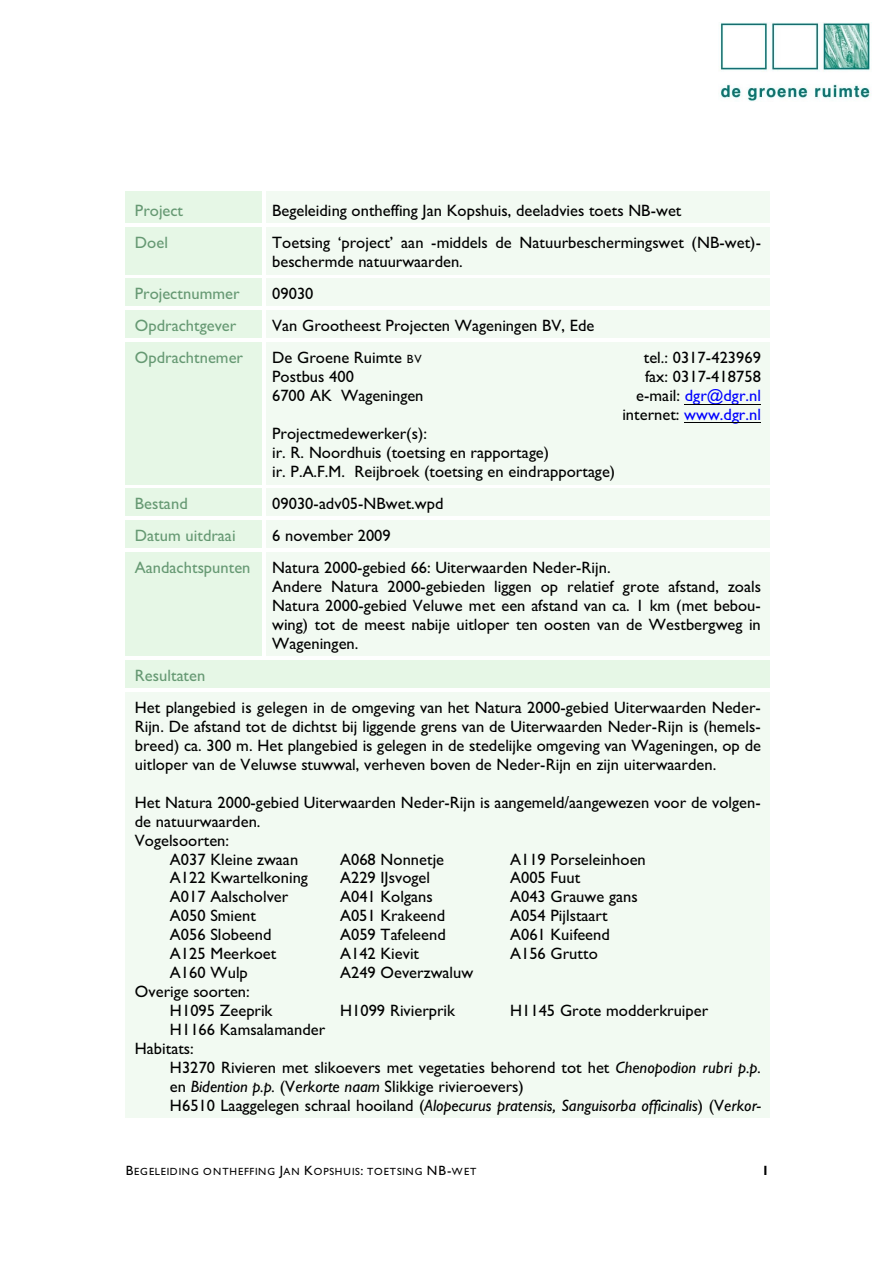
<style>
.page{position:relative;width:894px;height:1263px;background:#fff}
.page>*{position:absolute;margin:0;border:0;box-sizing:border-box;transform-origin:0 0}
.t1{font:16.5px/18.9px "Gill Sans";letter-spacing:.005em;color:#000}
.t2{font:16.5px "Gill Sans";color:#669973}
.t3{font:16.5px/18.9px "Gill Sans";letter-spacing:.005em;color:#00f;text-align:right}
.t4{font:700 13.5px "Gill Sans";color:#000}
.t5{font:10.5px "Gill Sans";letter-spacing:.08em;color:#000}
.s1{font-size:12px}
.s2{color:#000}
.s3{font-style:italic}
.s4{font-size:13.5px}
</style>
<div class="page">
<img style="left:720px;top:22px;width:152px;height:79px">
<div style="left:126px;top:192px;width:137px;height:32px;background:#e6f7e6"></div>
<hr style="left:126px;top:223px;width:137px;height:1px;background:#fff">
<div style="left:263px;top:192px;width:507px;height:32px;background:#f2faf2"></div>
<hr style="left:263px;top:192px;width:3px;height:32px;background:#fff">
<hr style="left:263px;top:223px;width:507px;height:1px;background:#fff">
<div style="left:126px;top:224px;width:137px;height:51px;background:#e6f7e6"></div>
<hr style="left:126px;top:224px;width:137px;height:2px;background:#fff">
<hr style="left:126px;top:274px;width:137px;height:1px;background:#fff">
<div style="left:263px;top:224px;width:507px;height:51px;background:#f2faf2"></div>
<hr style="left:263px;top:224px;width:3px;height:51px;background:#fff">
<hr style="left:263px;top:224px;width:507px;height:2px;background:#fff">
<hr style="left:263px;top:274px;width:507px;height:1px;background:#fff">
<div style="left:126px;top:275px;width:137px;height:32px;background:#e6f7e6"></div>
<hr style="left:126px;top:275px;width:137px;height:3px;background:#fff">
<hr style="left:126px;top:306px;width:137px;height:1px;background:#fff">
<div style="left:263px;top:275px;width:507px;height:32px;background:#f2faf2"></div>
<hr style="left:263px;top:275px;width:3px;height:32px;background:#fff">
<hr style="left:263px;top:275px;width:507px;height:3px;background:#fff">
<hr style="left:263px;top:306px;width:507px;height:1px;background:#fff">
<div style="left:126px;top:307px;width:137px;height:32px;background:#e6f7e6"></div>
<hr style="left:126px;top:307px;width:137px;height:3px;background:#fff">
<div style="left:263px;top:307px;width:507px;height:32px;background:#f2faf2"></div>
<hr style="left:263px;top:307px;width:3px;height:32px;background:#fff">
<hr style="left:263px;top:307px;width:507px;height:3px;background:#fff">
<div style="left:126px;top:339px;width:137px;height:146px;background:#e6f7e6"></div>
<hr style="left:126px;top:339px;width:137px;height:3px;background:#fff">
<hr style="left:126px;top:484px;width:137px;height:1px;background:#fff">
<div style="left:263px;top:339px;width:507px;height:146px;background:#f2faf2"></div>
<hr style="left:263px;top:339px;width:3px;height:146px;background:#fff">
<hr style="left:263px;top:339px;width:507px;height:3px;background:#fff">
<hr style="left:263px;top:484px;width:507px;height:1px;background:#fff">
<div style="left:126px;top:485px;width:137px;height:32px;background:#e6f7e6"></div>
<hr style="left:126px;top:485px;width:137px;height:3px;background:#fff">
<hr style="left:126px;top:516px;width:137px;height:1px;background:#fff">
<div style="left:263px;top:485px;width:507px;height:32px;background:#f2faf2"></div>
<hr style="left:263px;top:485px;width:3px;height:32px;background:#fff">
<hr style="left:263px;top:485px;width:507px;height:3px;background:#fff">
<hr style="left:263px;top:516px;width:507px;height:1px;background:#fff">
<div style="left:126px;top:517px;width:137px;height:32px;background:#e6f7e6"></div>
<hr style="left:126px;top:517px;width:137px;height:3px;background:#fff">
<div style="left:263px;top:517px;width:507px;height:32px;background:#f2faf2"></div>
<hr style="left:263px;top:517px;width:3px;height:32px;background:#fff">
<hr style="left:263px;top:517px;width:507px;height:3px;background:#fff">
<div style="left:126px;top:549px;width:137px;height:108px;background:#e6f7e6"></div>
<hr style="left:126px;top:549px;width:137px;height:3px;background:#fff">
<hr style="left:126px;top:656px;width:137px;height:1px;background:#fff">
<div style="left:263px;top:549px;width:507px;height:108px;background:#f2faf2"></div>
<hr style="left:263px;top:549px;width:3px;height:108px;background:#fff">
<hr style="left:263px;top:549px;width:507px;height:3px;background:#fff">
<hr style="left:263px;top:656px;width:507px;height:1px;background:#fff">
<div style="left:126px;top:657px;width:137px;height:32px;background:#e6f7e6"></div>
<hr style="left:126px;top:657px;width:137px;height:3px;background:#fff">
<div style="left:263px;top:657px;width:507px;height:32px;background:#e6f7e6"></div>
<hr style="left:263px;top:657px;width:507px;height:3px;background:#fff">
<div style="left:126px;top:689px;width:644px;height:430px;background:#f2faf2"></div>
<hr style="left:126px;top:689px;width:644px;height:3px;background:#fff">
<hr style="left:126px;top:1118px;width:644px;height:1px;background:#fff">
<hr style="left:685px;top:404px;width:76px;height:1px;background:#000">
<hr style="left:684px;top:422px;width:77px;height:1px;background:#000">
<p class="t2" style="left:135px;top:204px;width:50px">Project</p>
<p class="t1" style="left:272px;top:202px;width:411px">Begeleiding ontheffing Jan Kopshuis, deeladvies toets NB-wet</p>
<p class="t2" style="left:135px;top:236px;width:35px">Doel</p>
<p class="t1" style="left:272px;top:234px;width:490px">Toetsing ‘project’ aan -middels de Natuurbeschermingswet (NB-wet)- beschermde natuurwaarden.</p>
<p class="t2" style="left:135px;top:287px;width:106px">Projectnummer</p>
<p class="t1" style="left:272px;top:286px;width:43px">09030</p>
<p class="t2" style="left:135px;top:319px;width:103px">Opdrachtgever</p>
<p class="t1" style="left:272px;top:318px;width:324px">Van Grootheest Projecten Wageningen BV, Ede</p>
<p class="t2" style="left:135px;top:352px;width:110px">Opdrachtnemer</p>
<p class="t1" style="left:272px;top:350px;width:151px">De Groene Ruimte <span class="s1">BV</span></p>
<p class="t1" style="left:644px;top:350px;width:119px">tel.: 0317-423969</p>
<p class="t1" style="left:272px;top:369px;width:83px">Postbus 400</p>
<p class="t1" style="left:645px;top:369px;width:117px">fax: 0317-418758</p>
<p class="t1" style="left:272px;top:388px;width:153px">6700 AK Wageningen</p>
<p class="t3" style="left:622px;top:388px;width:140px"><span class="s2">e-mail:</span> dgr@dgr.nl <span class="s2">internet:</span> www.dgr.nl</p>
<p class="t1" style="left:272px;top:426px;width:345px">Projectmedewerker(s):<br>ir. R. Noordhuis (toetsing en rapportage)<br>ir. P.A.F.M. Reijbroek (toetsing en eindrapportage)</p>
<p class="t2" style="left:135px;top:497px;width:55px">Bestand</p>
<p class="t1" style="left:272px;top:496px;width:173px">09030-adv05-NBwet.wpd</p>
<p class="t2" style="left:135px;top:529px;width:102px">Datum uitdraai</p>
<p class="t1" style="left:272px;top:528px;width:120px">6 november 2009</p>
<p class="t2" style="left:135px;top:562px;width:117px">Aandachtspunten</p>
<p class="t1" style="left:272px;top:560px;width:490px">Natura 2000-gebied 66: Uiterwaarden Neder-Rijn.<br>Andere Natura 2000-gebieden liggen op relatief grote afstand, zoals Natura 2000-gebied Veluwe met een afstand van ca. 1 km (met bebou&shy;wing) tot de meest nabije uitloper ten oosten van de Westbergweg in Wageningen.</p>
<p class="t2" style="left:135px;top:669px;width:72px">Resultaten</p>
<p class="t1" style="left:135px;top:700px;width:628px;text-align:justify">Het plangebied is gelegen in de omgeving van het Natura 2000-gebied Uiterwaarden Neder-Rijn. De afstand tot de dichtst bij liggende grens van de Uiterwaarden Neder-Rijn is (hemels&shy;breed) ca. 300 m. Het plangebied is gelegen in de stedelijke omgeving van Wageningen, op de uitloper van de Veluwse stuwwal, verheven boven de Neder-Rijn en zijn uiterwaarden.</p>
<p class="t1" style="left:135px;top:794px;width:627px">Het Natura 2000-gebied Uiterwaarden Neder-Rijn is aangemeld/aangewezen voor de volgen-</p>
<p class="t1" style="left:135px;top:813px;width:127px">de natuurwaarden.</p>
<p class="t1" style="left:135px;top:832px;width:96px">Vogelsoorten:</p>
<p class="t1" style="left:170px;top:851px;width:130px">A037 Kleine zwaan</p>
<p class="t1" style="left:340px;top:851px;width:106px">A068 Nonnetje</p>
<p class="t1" style="left:510px;top:851px;width:137px">A119 Porseleinhoen</p>
<p class="t1" style="left:170px;top:870px;width:140px">A122 Kwartelkoning</p>
<p class="t1" style="left:340px;top:870px;width:92px">A229 IJsvogel</p>
<p class="t1" style="left:510px;top:870px;width:72px">A005 Fuut</p>
<p class="t1" style="left:170px;top:889px;width:120px">A017 Aalscholver</p>
<p class="t1" style="left:340px;top:889px;width:94px">A041 Kolgans</p>
<p class="t1" style="left:510px;top:889px;width:129px">A043 Grauwe gans</p>
<p class="t1" style="left:170px;top:908px;width:88px">A050 Smient</p>
<p class="t1" style="left:340px;top:908px;width:107px">A051 Krakeend</p>
<p class="t1" style="left:510px;top:908px;width:99px">A054 Pijlstaart</p>
<p class="t1" style="left:170px;top:927px;width:103px">A056 Slobeend</p>
<p class="t1" style="left:340px;top:927px;width:107px">A059 Tafeleend</p>
<p class="t1" style="left:510px;top:927px;width:101px">A061 Kuifeend</p>
<p class="t1" style="left:170px;top:946px;width:108px">A125 Meerkoet</p>
<p class="t1" style="left:340px;top:946px;width:81px">A142 Kievit</p>
<p class="t1" style="left:510px;top:946px;width:89px">A156 Grutto</p>
<p class="t1" style="left:170px;top:965px;width:79px">A160 Wulp</p>
<p class="t1" style="left:340px;top:965px;width:135px">A249 Oeverzwaluw</p>
<p class="t1" style="left:170px;top:983px;width:104px;text-indent:-35px">Overige soorten:<br>H1095 Zeeprik</p>
<p class="t1" style="left:340px;top:1002px;width:116px">H1099 Rivierprik</p>
<p class="t1" style="left:510px;top:1002px;width:200px">H1145 Grote modderkruiper</p>
<p class="t1" style="left:135px;top:1021px;width:192px;text-indent:35px">H1166 Kamsalamander<br>Habitats:</p>
<p class="t1" style="left:170px;top:1059px;width:593px">H3270 Rivieren met slikoevers met vegetaties behorend tot het <span class="s3">Chenopodion rubri p.p. </span>en <span class="s3">Bidention p.p.</span> (V<span class="s3">erkorte naam</span> Slikkige rivieroevers)<br>H6510 Laaggelegen schraal hooiland (<span class="s3">Alopecurus pratensis, Sanguisorba officinalis</span>) (V<span class="s3">erkor-</span></p>
<p class="t5" style="left:126px;top:1167px;width:352px"><span class="s4">B</span>EGELEIDING ONTHEFFING <span class="s4">J</span>AN <span class="s4">K</span>OPSHUIS<span class="s4">:</span> TOETSING <span class="s4">NB-</span>WET</p>
<p class="t4" style="left:762px;top:1165px;width:9px">1</p>
</div>
